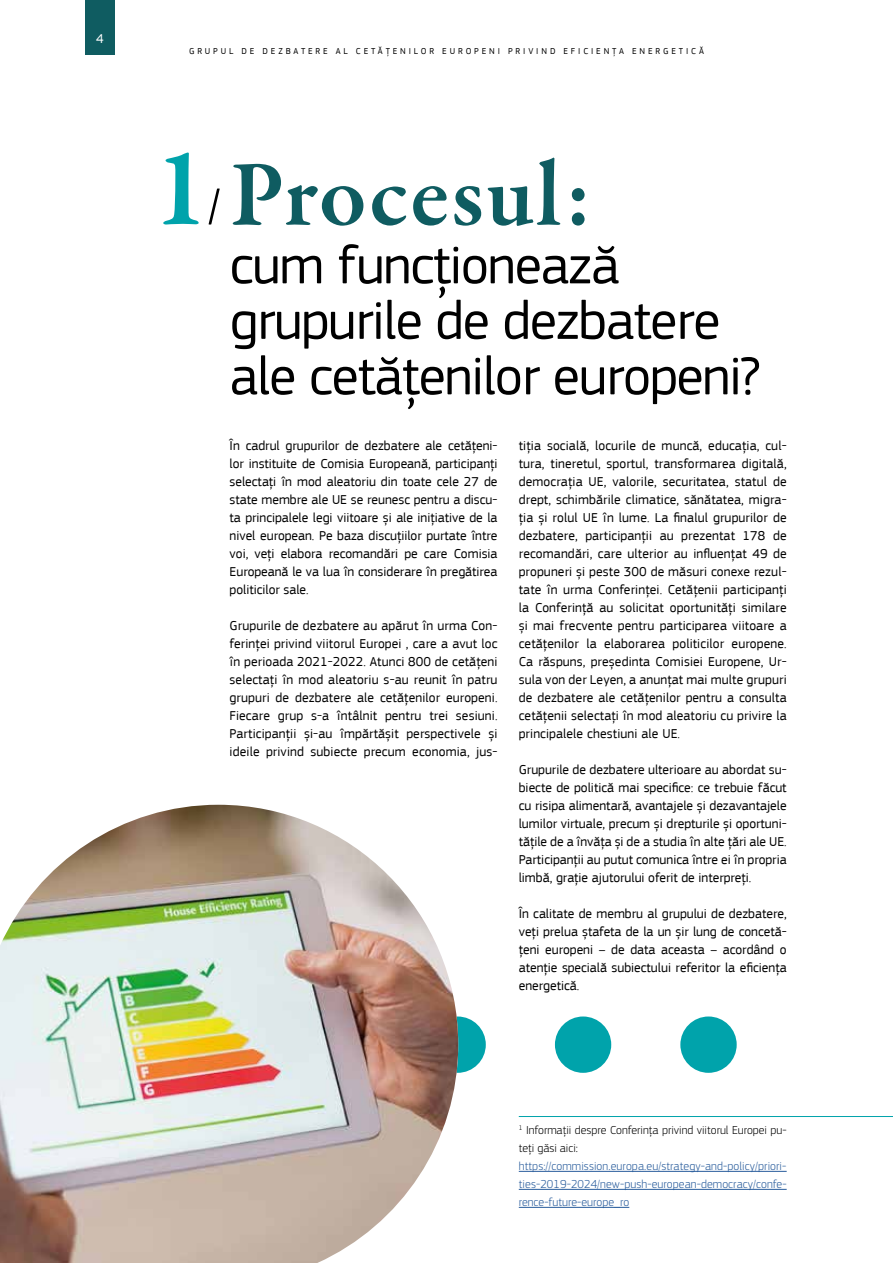
<style>
.page{position:relative;width:893px;height:1263px;background:#fff}
.page>*{position:absolute;margin:0;border:0;box-sizing:border-box;transform-origin:0 0}
.t1{font:600 94.5px "Garamond Premr Pro";letter-spacing:.02em;color:#0f5c61}
.t2{font:55.5px/55.5px "EC Square Sans Pro";letter-spacing:-.02em;color:#000}
.t3{font:13.5px/18px "EC Square Sans Pro";color:#000;text-align:justify}
.t4{font:13.5px "EC Square Sans Pro";color:#fff}
.t5{font:300 12px/18px "EC Square Sans Pro";letter-spacing:.005em;color:#275b9b;text-align:justify}
.t6{font:300 12px/18px "EC Square Sans Pro";color:#000}
.t7{font:9px "EC Square Sans Pro";letter-spacing:.32em;color:#000}
</style>
<div class="page">
<div style="left:85px;top:0;width:30px;height:54px;background:#0f5c61"></div>
<div style="left:429px;top:1016px;width:57px;height:57px;background:#00a3ab;border-radius:50%"></div>
<img style="left:0;top:805px;width:458px;height:458px">
<div style="left:680px;top:1016px;width:57px;height:57px;background:#00a3ab;border-radius:50%"></div>
<div style="left:555px;top:1016px;width:56px;height:57px;background:#00a3ab;border-radius:50%"></div>
<svg style="left:163px;top:152px;width:36px;height:73px"></svg>
<svg style="left:209px;top:189px;width:11px;height:36px"></svg>
<hr style="left:519px;top:1171px;width:268px;height:1px;background:#275b9b">
<hr style="left:519px;top:1189px;width:268px;height:1px;background:#275b9b">
<hr style="left:519px;top:1207px;width:110px;height:1px;background:#275b9b">
<hr style="left:519px;top:1116px;width:374px;height:1px;background:#00a3ab">
<p class="t4" style="left:96px;top:30px;width:9px">4</p>
<p class="t7" style="left:189px;top:46px;width:516px">GRUPUL DE DEZBATERE AL CETĂȚENILOR EUROPENI PRIVIND EFICIENȚA ENERGETICĂ</p>
<h1 class="t1" style="left:230px;top:138px;width:364px">Procesul:</h1>
<h2 class="t2" style="left:230px;top:238px;width:532px">cum funcționează grupurile de dezbatere ale cetățenilor europeni?</h2>
<p class="t3" style="left:230px;top:437px;width:269px">În cadrul grupurilor de dezbatere ale cetățeni&shy;lor instituite de Comisia Europeană, participanți selectați în mod aleatoriu din toate cele 27 de state membre ale UE se reunesc pentru a discu&shy;ta principalele legi viitoare și ale inițiative de la nivel european. Pe baza discuțiilor purtate între voi, veți elabora recomandări pe care Comisia Europeană le va lua în considerare în pregătirea politicilor sale.</p>
<p class="t3" style="left:230px;top:617px;width:269px">Grupurile de dezbatere au apărut în urma Con&shy;ferinței privind viitorul Europei , care a avut loc în perioada 2021-2022. Atunci 800 de cetățeni selectați în mod aleatoriu s-au reunit în patru grupuri de dezbatere ale cetățenilor europeni.<br>Fiecare grup s-a întâlnit pentru trei sesiuni.<br>Participanții și-au împărtășit perspectivele și ideile privind subiecte precum economia, jus-</p>
<p class="t3" style="left:519px;top:437px;width:269px">tiția socială, locurile de muncă, educația, cul&shy;tura, tineretul, sportul, transformarea digitală, democrația UE, valorile, securitatea, statul de drept, schimbările climatice, sănătatea, migra&shy;ția și rolul UE în lume. La finalul grupurilor de dezbatere, participanții au prezentat 178 de recomandări, care ulterior au influențat 49 de propuneri și peste 300 de măsuri conexe rezul&shy;tate în urma Conferinței. Cetățenii participanți la Conferință au solicitat oportunități similare și mai frecvente pentru participarea viitoare a cetățenilor la elaborarea politicilor europene.<br>Ca răspuns, președinta Comisiei Europene, Ur&shy;sula von der Leyen, a anunțat mai multe grupuri de dezbatere ale cetățenilor pentru a consulta cetățenii selectați în mod aleatoriu cu privire la principalele chestiuni ale UE.</p>
<p class="t3" style="left:519px;top:760px;width:269px">Grupurile de dezbatere ulterioare au abordat su&shy;biecte de politică mai specifice: ce trebuie făcut cu risipa alimentară, avantajele și dezavantajele lumilor virtuale, precum și drepturile și oportuni&shy;tățile de a învăța și de a studia în alte țări ale UE.<br>Participanții au putut comunica între ei în propria limbă, grație ajutorului oferit de interpreți.</p>
<p class="t3" style="left:519px;top:904px;width:269px">În calitate de membru al grupului de dezbatere, veți prelua ștafeta de la un șir lung de concetă&shy;țeni europeni – de data aceasta – acordând o atenție specială subiectului referitor la eficiența energetică.</p>
<p class="t6" style="left:519px;top:1121px;width:269px"><sup>1</sup> Informații despre Conferința privind viitorul Europei pu&shy;teți găsi aici:</p>
<p class="t5" style="left:519px;top:1157px;width:269px">https://commission.europa.eu/strategy-and-policy/priori&shy;ties-2019-2024/new-push-european-democracy/confe&shy;rence-future-europe_ro</p>
</div>
